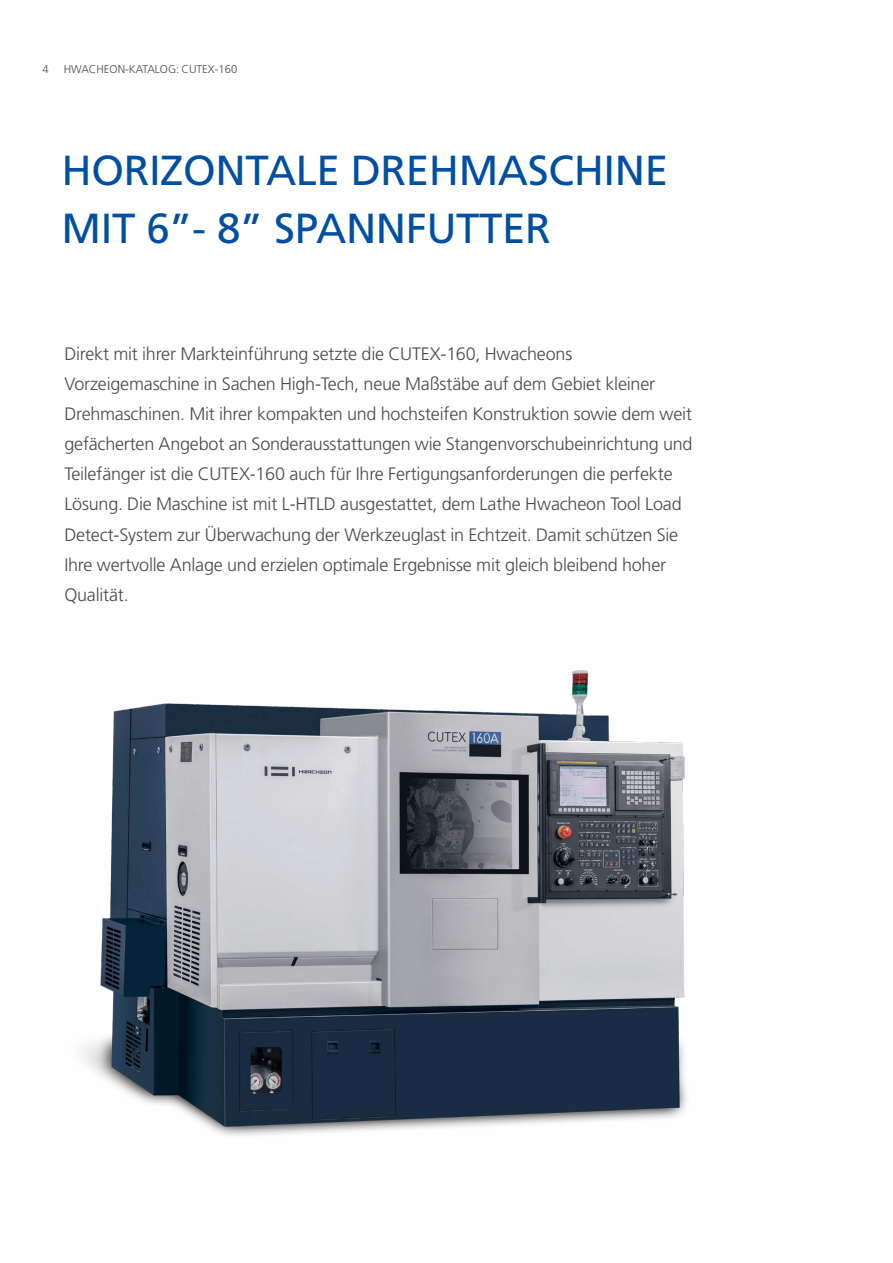
<style>
.page{position:relative;width:893px;height:1263px;background:#fff}
.page>*{position:absolute;margin:0;border:0;box-sizing:border-box;transform-origin:0 0}
.t1{font:42px/58.5px "Frutiger";letter-spacing:-.01em;color:#004fa2}
.t2{font:300 18px/30px "Frutiger";letter-spacing:-.01em;color:#4c4948}
.t3{font:300 11.25px "Frutiger";color:#4c4948}
</style>
<div class="page">
<img style="left:82px;top:670px;width:605px;height:466px">
<p class="t3" style="left:43px;top:63px;width:8px">4</p>
<p class="t3" style="left:64px;top:63px;width:175px">HWACHEON-KATALOG: CUTEX-160</p>
<h1 class="t1" style="left:62px;top:140px;width:608px">HORIZONTALE DREHMASCHINE<br>MIT 6”- 8” SPANNFUTTER</h1>
<p class="t2" style="left:64px;top:339px;width:630px">Direkt mit ihrer Markteinführung setzte die CUTEX-160, Hwacheons Vorzeigemaschine in Sachen High-Tech, neue Maßstäbe auf dem Gebiet kleiner Drehmaschinen. Mit ihrer kompakten und hochsteifen Konstruktion sowie dem weit gefächerten Angebot an Sonderausstattungen wie Stangenvorschubeinrichtung und Teilefänger ist die CUTEX-160 auch für Ihre Fertigungsanforderungen die perfekte Lösung. Die Maschine ist mit L-HTLD ausgestattet, dem Lathe Hwacheon Tool Load Detect-System zur Überwachung der Werkzeuglast in Echtzeit. Damit schützen Sie Ihre wertvolle Anlage und erzielen optimale Ergebnisse mit gleich bleibend hoher Qualität.</p>
</div>
